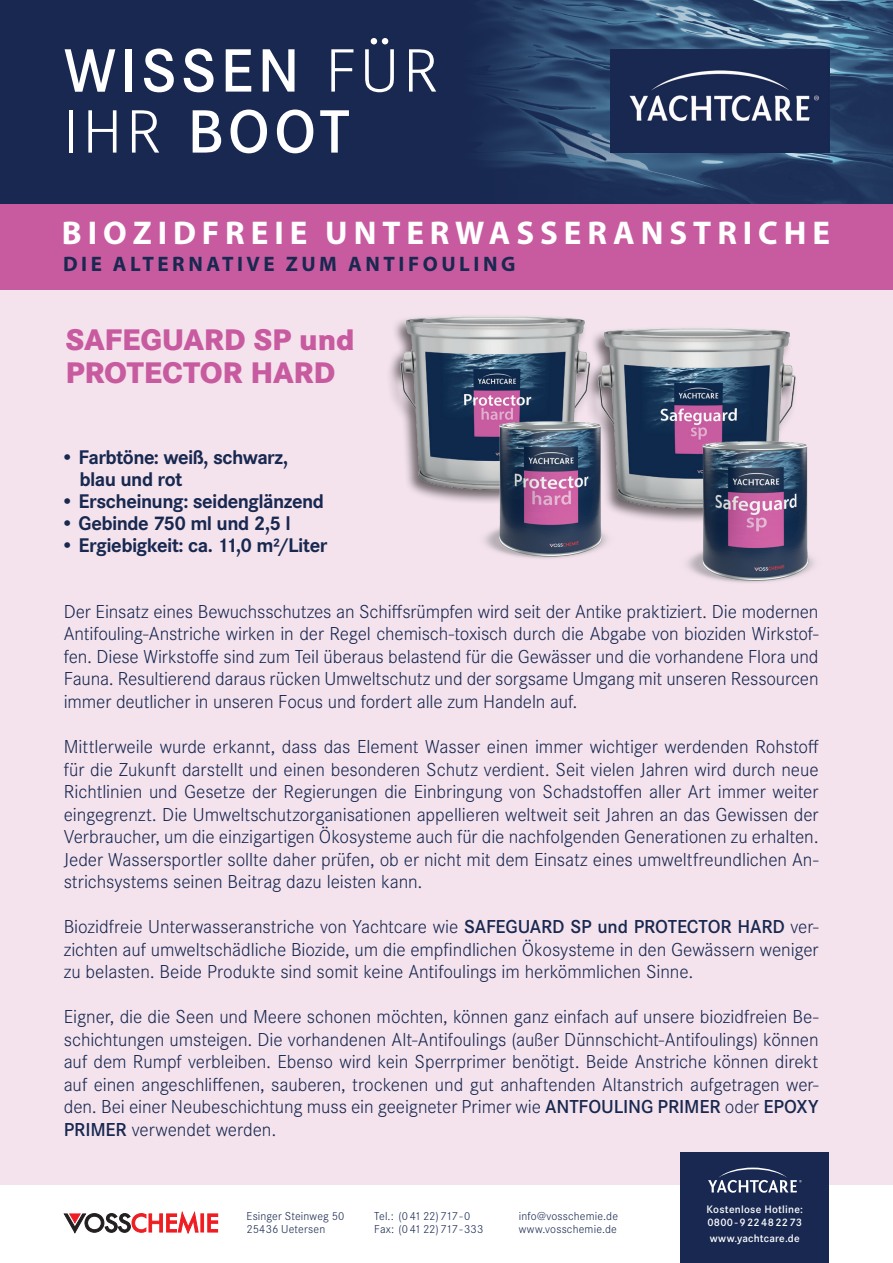
<style>
.page{position:relative;width:893px;height:1263px;background:#fff}
.page>*{position:absolute;margin:0;border:0;box-sizing:border-box;transform-origin:0 0}
.t1{font:600 63.45px/61.1px "Corporate S Pro";letter-spacing:.065em;color:#fff}
.t2{font:700 33px "Myriad Pro";letter-spacing:.18em;color:#fff}
.t3{font:800 30.9px/32.5px "Corporate S";letter-spacing:-.01em;color:#c85ba0}
.t4{font:700 21px "Myriad Pro";letter-spacing:.17em;color:#182850}
.t5{font:700 20.55px/22px "Corporate S";letter-spacing:-.03em;color:#182850}
.t6{font:300 19.5px/22.5px "Corporate S";letter-spacing:-.005em;color:#182850;text-align:justify}
.t7{font:300 12px/13.5px "Corporate S";letter-spacing:.015em;color:#182850}
.t8{font:600 11.25px/13.2px "Corporate S";letter-spacing:.02em;color:#fff}
.s1{font-weight:300}
.s2{font-weight:600}
</style>
<div class="page">
<div style="left:0;top:0;width:893px;height:1184px;background:#f4e3ed"></div>
<div style="left:680px;top:1152px;width:149px;height:111px;background:#182850"></div>
<svg style="left:708px;top:1167px;width:93px;height:26px"></svg>
<hr style="left:201px;top:1214px;width:3px;height:18px;background:#ee1d23">
<svg style="left:208px;top:1214px;width:10px;height:18px"></svg>
<svg style="left:64px;top:1212px;width:134px;height:21px"></svg>
<div style="left:0;top:0;width:893px;height:204px;background:#182850"></div>
<img style="left:483px;top:0;width:410px;height:204px">
<img style="left:611px;top:49px;width:218px;height:104px">
<div style="left:0;top:204px;width:893px;height:85px;background:#c85ba0"></div>
<img style="left:357px;top:289px;width:197px;height:212px">
<img style="left:458px;top:394px;width:96px;height:165px">
<img style="left:554px;top:289px;width:280px;height:269px">
<img style="left:661px;top:413px;width:173px;height:170px">
<h1 class="t1" style="left:64px;top:36px;width:376px">WISSEN <span class="s1">FÜR<br>IHR</span> BOOT</h1>
<h2 class="t2" style="left:62px;top:214px;width:770px">BIOZIDFREIE UNTERWASSERANSTRICHE</h2>
<p class="t4" style="left:63px;top:252px;width:454px">DIE ALTERNATIVE ZUM ANTIFOULING</p>
<h3 class="t3" style="left:66px;top:323px;width:290px">SAFEGUARD SP und<br>PROTECTOR HARD</h3>
<p class="t5" style="left:79px;top:445px;width:210px;text-indent:-19px">• Farbtöne: weiß, schwarz, blau und rot</p>
<p class="t5" style="left:61px;top:489px;width:265px">• Erscheinung: seidenglänzend</p>
<p class="t5" style="left:61px;top:511px;width:232px">• Gebinde 750 ml und 2,5 l</p>
<p class="t5" style="left:61px;top:533px;width:268px">• Ergiebigkeit: ca. 11,0 m²/Liter</p>
<p class="t6" style="left:64px;top:600px;width:756px">Der Einsatz eines Bewuchsschutzes an Schiffsrümpfen wird seit der Antike praktiziert. Die modernen Antifouling-Anstriche wirken in der Regel chemisch-toxisch durch die Abgabe von bioziden Wirkstof&shy;fen. Diese Wirkstoffe sind zum Teil überaus belastend für die Gewässer und die vorhandene Flora und Fauna. Resultierend daraus rücken Umweltschutz und der sorgsame Umgang mit unseren Ressourcen immer deutlicher in unseren Focus und fordert alle zum Handeln auf.</p>
<p class="t6" style="left:64px;top:735px;width:756px">Mittlerweile wurde erkannt, dass das Element Wasser einen immer wichtiger werdenden Rohstoff für die Zukunft darstellt und einen besonderen Schutz verdient. Seit vielen Jahren wird durch neue Richtlinien und Gesetze der Regierungen die Einbringung von Schadstoffen aller Art immer weiter eingegrenzt. Die Umweltschutzorganisationen appellieren weltweit seit Jahren an das Gewissen der Verbraucher, um die einzigartigen Ökosysteme auch für die nachfolgenden Generationen zu erhalten.<br>Jeder Wassersportler sollte daher prüfen, ob er nicht mit dem Einsatz eines umweltfreundlichen An&shy;strichsystems seinen Beitrag dazu leisten kann.</p>
<p class="t6" style="left:64px;top:915px;width:756px">Biozidfreie Unterwasseranstriche von Yachtcare wie <span class="s2">SAFEGUARD SP und PROTECTOR HARD</span> ver&shy;zichten auf umweltschädliche Biozide, um die empfindlichen Ökosysteme in den Gewässern weniger zu belasten. Beide Produkte sind somit keine Antifoulings im herkömmlichen Sinne.</p>
<p class="t6" style="left:64px;top:1005px;width:756px">Eigner, die die Seen und Meere schonen möchten, können ganz einfach auf unsere biozidfreien Be&shy;schichtungen umsteigen. Die vorhandenen Alt-Antifoulings (außer Dünnschicht-Antifoulings) können auf dem Rumpf verbleiben. Ebenso wird kein Sperrprimer benötigt. Beide Anstriche können direkt auf einen angeschliffenen, sauberen, trockenen und gut anhaftenden Altanstrich aufgetragen wer&shy;den. Bei einer Neubeschichtung muss ein geeigneter Primer wie <span class="s2">ANTFOULING PRIMER</span> oder <span class="s2">EPOXY PRIMER</span> verwendet werden.</p>
<p class="t7" style="left:247px;top:1208px;width:99px">Esinger Steinweg 50<br>25436 Uetersen</p>
<p class="t7" style="left:374px;top:1208px;width:111px">Tel.: (0 41 22) 717 - 0<br>Fax: (0 41 22) 717 - 333</p>
<p class="t7" style="left:519px;top:1208px;width:101px">info@vosschemie.de www.vosschemie.de</p>
<p class="t8" style="left:707px;top:1202px;width:98px">Kostenlose Hotline:<br>0800 - 9 22 48 22 73</p>
<p class="t8" style="left:710px;top:1231px;width:91px">www.yachtcare.de</p>
</div>
